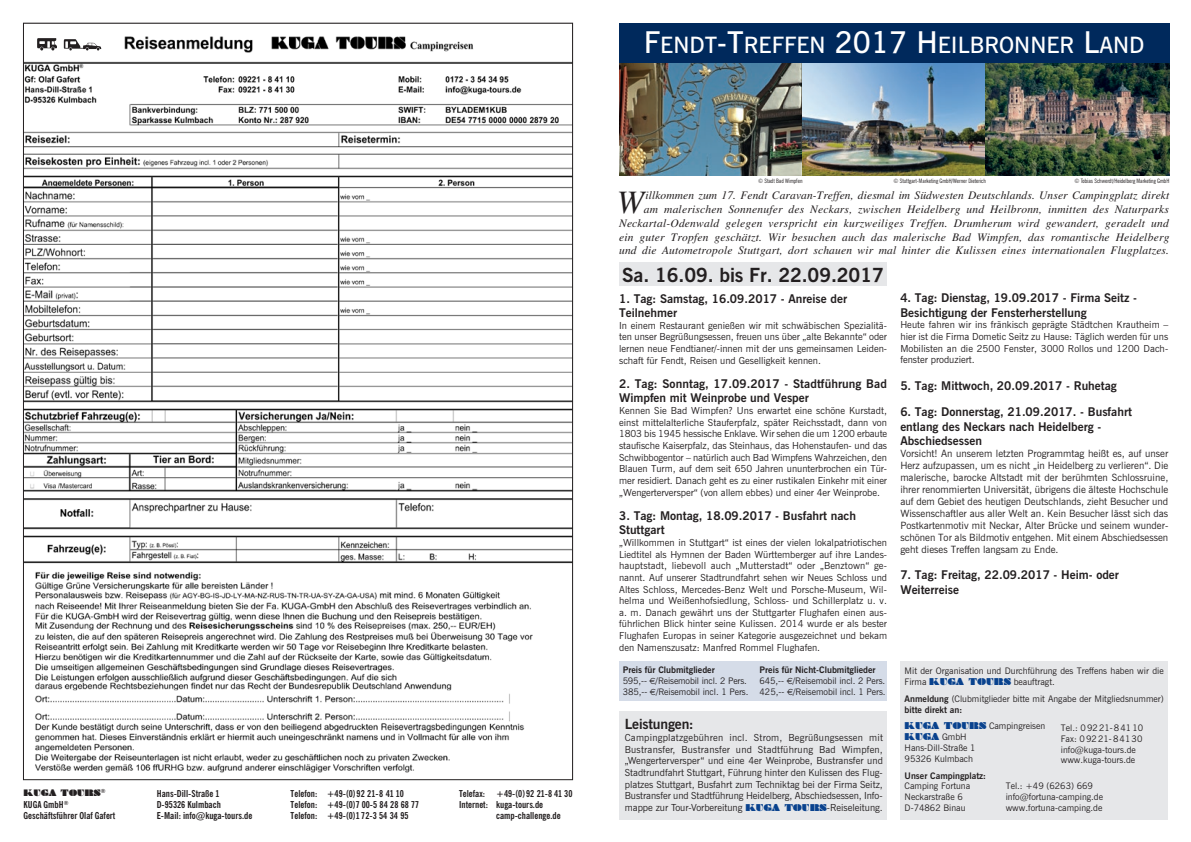
<style>
.page{position:relative;width:1191px;height:842px;background:#fff}
.page>*{position:absolute;margin:0;border:0;box-sizing:border-box;transform-origin:0 0}
.t1{font:italic 32.6px "Times";color:#231f20}
.t2{font:600 22.5px "News Gothic BT";color:#fff}
.t3{font:700 19.5px "News Gothic BT";letter-spacing:-.005em;color:#231f20}
.t4{font:700 14px "News Gothic BT";letter-spacing:-.01em;color:#231f20}
.t5{font:700 12px/14.4px "News Gothic BT";color:#231f20}
.t6{font:italic 11.5px/13.8px "Times";letter-spacing:.02em;color:#231f20;text-align:right}
.t7{font:10px/12px "News Gothic BT";color:#231f20;text-align:justify}
.t8{font:9.7px/11.6px "News Gothic BT";color:#231f20;text-align:justify}
.t9{font:700 condensed 9.5px/11.4px "News Gothic BT";color:#231f20}
.t10{font:9px/10.8px "News Gothic BT";color:#231f20}
.t11{font:700 9px "News Gothic BT";color:#231f20}
.t12{font:9px "Braggadocio";color:#09428e}
.t13{font:8.5px "Braggadocio";color:#231f20}
.t14{font:condensed 6px "News Gothic BT";color:#231f20}
.s1{font-size:30px}
.s2{font-weight:700}
.s3{font-family:"Euro Sans"}
.s4{font-family:"Braggadocio";font-size:9px;color:#09428e}
.s5{font-family:"Braggadocio";color:#09428e}
.s6{font-family:"News Gothic BT";color:#231f20}
</style>
<div class="page">
<img style="left:25px;top:36px;width:546px;height:737px">
<img style="left:619px;top:62px;width:550px;height:114px">
<div style="left:900px;top:661px;width:268px;height:158px;background:#e6e7e9"></div>
<div style="left:619px;top:23px;width:550px;height:39px;background:#00295c"></div>
<img style="left:37px;top:39px;width:67px;height:11px">
<div style="left:619px;top:262px;width:268px;height:23px;background:#e6e7e9"></div>
<div style="left:619px;top:711px;width:268px;height:108px;background:#e6e7e9"></div>
<div style="left:619px;top:661px;width:268px;height:39px;background:#d5dce8"></div>
<h2 class="t2" style="left:644px;top:31px;width:502px"><span class="s1">F</span>ENDT<span class="s1">-T</span>REFFEN <span class="s1">2017 H</span>EILBRONNER <span class="s1">L</span>AND</h2>
<p class="t13" style="left:24px;top:787px;width:84px">KUGA TOURS<sup>®</sup></p>
<p class="t9" style="left:24px;top:798px;width:93px">KUGA GmbH<sup>®<br></sup>Geschäftsführer Olaf Gafert</p>
<p class="t9" style="left:291px;top:787px;width:130px">Telefon: +49-(0)92 21-8 41 10<br>Telefon: +49-(0)7 00-5 84 28 68 77<br>Telefon: +49-(0)1 72-3 54 34 95</p>
<p class="t9" style="left:459px;top:787px;width:115px">Telefax: +49-(0)92 21-8 41 30<br>Internet: kuga-tours.de</p>
<p class="t9" style="left:157px;top:787px;width:97px">Hans-Dill-Straße 1<br>D-95326 Kulmbach<br>E-Mail: info@kuga-tours.de</p>
<p class="t9" style="left:496px;top:810px;width:66px">camp-challenge.de</p>
<p class="t14" style="left:758px;top:178px;width:46px">© Stadt Bad Wimpfen</p>
<p class="t14" style="left:893px;top:178px;width:94px">© Stuttgart-Marketing GmbH/Werner Dieterich</p>
<p class="t14" style="left:1074px;top:178px;width:96px">© Tobias Schwerdt/Heidelberg Marketing GmbH</p>
<p class="t6" style="left:619px;top:188px;width:552px">illkommen zum 17. Fendt Caravan-Treffen, diesmal im Südwesten Deutschlands. Unser Campingplatz direkt<br>am malerischen Sonnenufer des Neckars, zwischen Heidelberg und Heilbronn, inmitten des Naturparks Neckartal-Odenwald gelegen verspricht ein kurzweiliges Treffen. Drumherum wird gewandert, geradelt und ein guter Tropfen geschätzt. Wir besuchen auch das malerische Bad Wimpfen, das romantische Heidelberg und die Autometropole Stuttgart, dort schauen wir mal hinter die Kulissen eines internationalen Flugplatzes.</p>
<h1 class="t1" style="left:617px;top:184px;width:29px">W</h1>
<h3 class="t3" style="left:622px;top:263px;width:263px">Sa. 16.09. bis Fr. 22.09.2017</h3>
<p class="t5" style="left:619px;top:291px;width:229px">1. Tag: Samstag, 16.09.2017 - Anreise der<br>Teilnehmer</p>
<p class="t8" style="left:619px;top:319px;width:269px">In einem Restaurant genießen wir mit schwäbischen Spezialitä&shy;ten unser Begrüßungsessen, freuen uns über „alte Bekannte“ oder lernen neue Fendtianer/-innen mit der uns gemeinsamen Leiden&shy;schaft für Fendt, Reisen und Geselligkeit kennen.</p>
<p class="t5" style="left:619px;top:376px;width:269px">2. Tag: Sonntag, 17.09.2017 - Stadtführung Bad<br>Wimpfen mit Weinprobe und Vesper</p>
<p class="t8" style="left:619px;top:405px;width:269px">Kennen Sie Bad Wimpfen? Uns erwartet eine schöne Kurstadt, einst mittelalterliche Stauferpfalz, später Reichsstadt, dann von 1803 bis 1945 hessische Enklave. Wir sehen die um 1200 erbaute staufische Kaiserpfalz, das Steinhaus, das Hohenstaufen- und das Schwibbogentor – natürlich auch Bad Wimpfens Wahrzeichen, den Blauen Turm, auf dem seit 650 Jahren ununterbrochen ein Tür&shy;mer residiert. Danach geht es zu einer rustikalen Einkehr mit einer „Wengerterversper“ (von allem ebbes) und einer 4er Weinprobe.</p>
<p class="t5" style="left:619px;top:508px;width:238px">3. Tag: Montag, 18.09.2017 - Busfahrt nach<br>Stuttgart</p>
<p class="t8" style="left:619px;top:537px;width:269px">„Willkommen in Stuttgart“ ist eines der vielen lokalpatriotischen Liedtitel als Hymnen der Baden Württemberger auf ihre Landes&shy;hauptstadt, liebevoll auch „Mutterstadt“ oder „Benztown“ ge&shy;nannt. Auf unserer Stadtrundfahrt sehen wir Neues Schloss und Altes Schloss, Mercedes-Benz Welt und Porsche-Museum, Wil&shy;helma und Weißenhofsiedlung, Schloss- und Schillerplatz u. v. a. m. Danach gewährt uns der Stuttgarter Flughafen einen aus&shy;führlichen Blick hinter seine Kulissen. 2014 wurde er als bester Flughafen Europas in seiner Kategorie ausgezeichnet und bekam den Namenszusatz: Manfred Rommel Flughafen.</p>
<p class="t5" style="left:900px;top:291px;width:238px">4. Tag: Dienstag, 19.09.2017 - Firma Seitz -<br>Besichtigung der Fensterherstellung</p>
<p class="t8" style="left:900px;top:319px;width:269px">Heute fahren wir ins fränkisch geprägte Städtchen Krautheim – hier ist die Firma Dometic Seitz zu Hause: Täglich werden für uns Mobilisten an die 2500 Fenster, 3000 Rollos und 1200 Dach&shy;fenster produziert.</p>
<p class="t5" style="left:900px;top:378px;width:218px">5. Tag: Mittwoch, 20.09.2017 - Ruhetag</p>
<p class="t5" style="left:900px;top:405px;width:233px">6. Tag: Donnerstag, 21.09.2017. - Busfahrt entlang des Neckars nach Heidelberg -<br>Abschiedsessen</p>
<p class="t7" style="left:900px;top:447px;width:269px">Vorsicht! An unserem letzten Programmtag heißt es, auf unser Herz aufzupassen, um es nicht „in Heidelberg zu verlieren“. Die malerische, barocke Altstadt mit der berühmten Schlossruine, ihrer renommierten Universität, übrigens die älteste Hochschule auf dem Gebiet des heutigen Deutschlands, zieht Besucher und Wissenschaftler aus aller Welt an. Kein Besucher lässt sich das Postkartenmotiv mit Neckar, Alter Brücke und seinem wunder&shy;schönen Tor als Bildmotiv entgehen. Mit einem Abschiedsessen geht dieses Treffen langsam zu Ende.</p>
<p class="t5" style="left:900px;top:568px;width:220px">7. Tag: Freitag, 22.09.2017 - Heim- oder<br>Weiterreise</p>
<p class="t10" style="left:622px;top:665px;width:127px"><span class="s2">Preis für Clubmitglieder<br></span>595,-- <span class="s3">€</span>/Reisemobil incl. 2 Pers.<br>385,-- <span class="s3">€</span>/Reisemobil incl. 1 Pers.</p>
<p class="t10" style="left:759px;top:665px;width:128px"><span class="s2">Preis für Nicht-Clubmitglieder<br></span>645,-- <span class="s3">€</span>/Reisemobil incl. 2 Pers.<br>425,-- <span class="s3">€</span>/Reisemobil incl. 1 Pers.</p>
<h3 class="t4" style="left:625px;top:716px;width:71px">Leistungen:</h3>
<p class="t8" style="left:625px;top:732px;width:260px">Campingplatzgebühren incl. Strom, Begrüßungsessen mit Bustransfer, Bustransfer und Stadtführung Bad Wimpfen, „Wengerterversper“ und eine 4er Weinprobe, Bustransfer und Stadtrundfahrt Stuttgart, Führung hinter den Kulissen des Flug&shy;platzes Stuttgart, Busfahrt zum Techniktag bei der Firma Seitz, Bustransfer und Stadtführung Heidelberg, Abschiedsessen, Info&shy;mappe zur Tour-Vorbereitung <span class="s4">KUGA TOURS</span>-Reiseleitung.</p>
<p class="t10" style="left:904px;top:665px;width:261px">Mit der Organisation und Durchführung des Treffens haben wir die<br>Firma <span class="s5">KUGA TOURS</span> beauftragt.</p>
<p class="t10" style="left:904px;top:693px;width:261px"><span class="s2">Anmeldung</span> (Clubmitglieder bitte mit Angabe der Mitgliedsnummer) <span class="s2">bitte direkt an:</span></p>
<p class="t10" style="left:904px;top:721px;width:142px"><span class="s5">KUGA TOURS</span> Campingreisen</p>
<p class="t12" style="left:904px;top:731px;width:64px">KUGA <span class="s6">GmbH</span></p>
<p class="t10" style="left:904px;top:742px;width:72px">Hans-Dill-Straße 1<br>95326 Kulmbach</p>
<p class="t11" style="left:904px;top:770px;width:83px">Unser Campingplatz:</p>
<p class="t10" style="left:904px;top:781px;width:67px">Camping Fortuna<br>Neckarstraße 6<br>D-74862 Binau</p>
<p class="t10" style="left:1060px;top:722px;width:84px">Tel.: 09221-84110<br>Fax: 09221-84130 info@kuga-tours.de www.kuga-tours.de</p>
<p class="t10" style="left:1005px;top:781px;width:99px">Tel.: +49 (6263) 669 info@fortuna-camping.de www.fortuna-camping.de</p>
</div>
